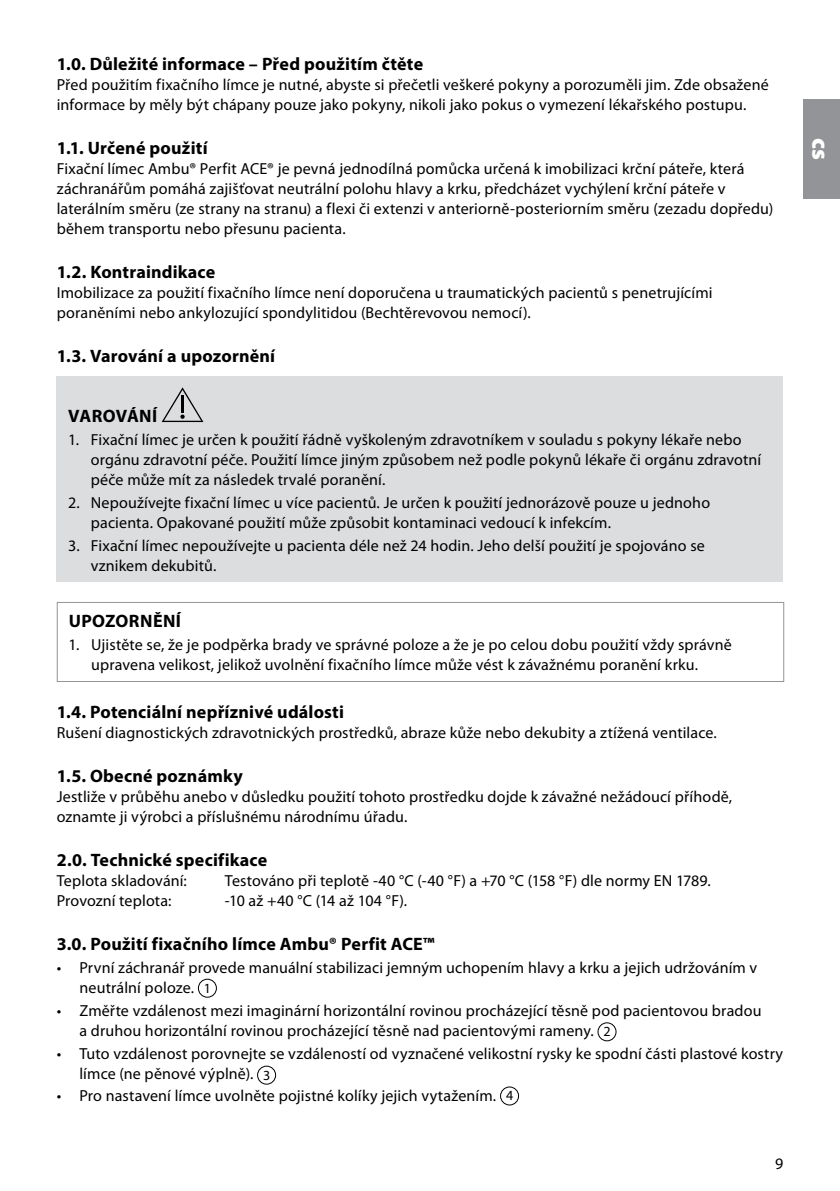
<style>
.page{position:relative;width:840px;height:1191px;background:#fff}
.page>*{position:absolute;margin:0;border:0;box-sizing:border-box;transform-origin:0 0}
.t1{font:900 24px "Myriad Pro";color:#fff}
.t2{font:700 18px "Myriad Pro";letter-spacing:.01em;color:#000}
.t3{font:16px/20px "Myriad Pro";letter-spacing:.01em;color:#000}
.s1{font-size:14px}
</style>
<div class="page">
<div style="left:802px;top:99px;width:37px;height:99px;background:#939498"></div>
<div style="left:57px;top:376px;width:725px;height:206px;background:#dcddde"></div>
<svg style="left:161px;top:387px;width:42px;height:35px"></svg>
<hr style="left:57px;top:602px;width:726px;height:1px;background:#939498">
<hr style="left:57px;top:603px;width:1px;height:78px;background:#939498">
<hr style="left:782px;top:603px;width:1px;height:78px;background:#939498">
<hr style="left:57px;top:681px;width:726px;height:1px;background:#939498">
<div style="left:198px;top:978px;width:19px;height:19px;border:1px solid #000;border-radius:50%"></div>
<div style="left:597px;top:1022px;width:19px;height:19px;border:1px solid #000;border-radius:50%"></div>
<div style="left:257px;top:1065px;width:19px;height:19px;border:1px solid #000;border-radius:50%"></div>
<div style="left:500px;top:1086px;width:19px;height:19px;border:1px solid #000;border-radius:50%"></div>
<p class="t2" style="left:57px;top:52px;width:368px">1.0. Důležité informace – Před použitím čtěte</p>
<p class="t3" style="left:57px;top:75px;width:713px">Před použitím fixačního límce je nutné, abyste si přečetli veškeré pokyny a porozuměli jim. Zde obsažené informace by měly být chápany pouze jako pokyny, nikoli jako pokus o vymezení lékařského postupu.</p>
<p class="t2" style="left:57px;top:136px;width:152px">1.1. Určené použití</p>
<p class="t3" style="left:57px;top:159px;width:717px">Fixační límec Ambu® Perfit ACE® je pevná jednodílná pomůcka určená k imobilizaci krční páteře, která záchranářům pomáhá zajišťovat neutrální polohu hlavy a krku, předcházet vychýlení krční páteře v laterálním směru (ze strany na stranu) a flexi či extenzi v anteriorně-posteriorním směru (zezadu dopředu) během transportu nebo přesunu pacienta.</p>
<p class="t2" style="left:57px;top:260px;width:160px">1.2. Kontraindikace</p>
<p class="t3" style="left:57px;top:283px;width:657px">Imobilizace za použití fixačního límce není doporučena u traumatických pacientů s penetrujícími poraněními nebo ankylozující spondylitidou (Bechtěrevovou nemocí).</p>
<p class="t2" style="left:57px;top:344px;width:220px">1.3. Varování a upozornění</p>
<p class="t2" style="left:68px;top:404px;width:91px">VAROVÁNÍ</p>
<p class="t3" style="left:91px;top:429px;width:671px;text-indent:-23px">1. Fixační límec je určen k použití řádně vyškoleným zdravotníkem v souladu s pokyny lékaře nebo orgánu zdravotní péče. Použití límce jiným způsobem než podle pokynů lékaře či orgánu zdravotní péče může mít za následek trvalé poranění.</p>
<p class="t3" style="left:91px;top:492px;width:620px;text-indent:-23px">2. Nepoužívejte fixační límec u více pacientů. Je určen k použití jednorázově pouze u jednoho pacienta. Opakované použití může způsobit kontaminaci vedoucí k infekcím.</p>
<p class="t3" style="left:91px;top:535px;width:615px;text-indent:-23px">3. Fixační límec nepoužívejte u pacienta déle než 24 hodin. Jeho delší použití je spojováno se vznikem dekubitů.</p>
<p class="t2" style="left:69px;top:609px;width:114px">UPOZORNĚNÍ</p>
<p class="t3" style="left:91px;top:634px;width:641px;text-indent:-23px">1. Ujistěte se, že je podpěrka brady ve správné poloze a že je po celou dobu použití vždy správně upravena velikost, jelikož uvolnění fixačního límce může vést k závažnému poranění krku.</p>
<p class="t2" style="left:57px;top:700px;width:289px">1.4. Potenciální nepříznivé události</p>
<p class="t3" style="left:57px;top:722px;width:661px">Rušení diagnostických zdravotnických prostředků, abraze kůže nebo dekubity a ztížená ventilace.</p>
<p class="t2" style="left:57px;top:764px;width:187px">1.5. Obecné poznámky</p>
<p class="t3" style="left:57px;top:786px;width:676px">Jestliže v průběhu anebo v důsledku použití tohoto prostředku dojde k závažné nežádoucí příhodě, oznamte ji výrobci a příslušnému národnímu úřadu.</p>
<p class="t2" style="left:57px;top:848px;width:212px">2.0. Technické specifikace</p>
<p class="t3" style="left:57px;top:870px;width:132px">Teplota skladování:</p>
<p class="t3" style="left:225px;top:870px;width:487px">Testováno při teplotě -40 °C (-40 °F) a +70 °C (158 °F) dle normy EN 1789.</p>
<p class="t3" style="left:57px;top:890px;width:116px">Provozní teplota:</p>
<p class="t3" style="left:225px;top:890px;width:183px">-10 až +40 °C (14 až 104 °F).</p>
<p class="t2" style="left:57px;top:932px;width:379px">3.0. Použití fixačního límce Ambu® Perfit ACE™</p>
<p class="t3" style="left:79px;top:957px;width:679px;text-indent:-23px">• První záchranář provede manuální stabilizaci jemným uchopením hlavy a krku a jejich udržováním v neutrální poloze. <span class="s1">1</span></p>
<p class="t3" style="left:79px;top:1000px;width:683px;text-indent:-23px">• Změřte vzdálenost mezi imaginární horizontální rovinou procházející těsně pod pacientovou bradou a druhou horizontální rovinou procházející těsně nad pacientovými rameny. <span class="s1">2</span></p>
<p class="t3" style="left:79px;top:1043px;width:704px;text-indent:-23px">• Tuto vzdálenost porovnejte se vzdáleností od vyznačené velikostní rysky ke spodní části plastové kostry límce (ne pěnové výplně). <span class="s1">3</span></p>
<p class="t3" style="left:57px;top:1085px;width:457px">• Pro nastavení límce uvolněte pojistné kolíky jejich vytažením. <span class="s1">4</span></p>
<p class="t3" style="left:774px;top:1153px;width:10px">9</p>
<h1 class="t1" style="left:836px;top:138px;width:23px;rotate:90deg">cs</h1>
</div>
